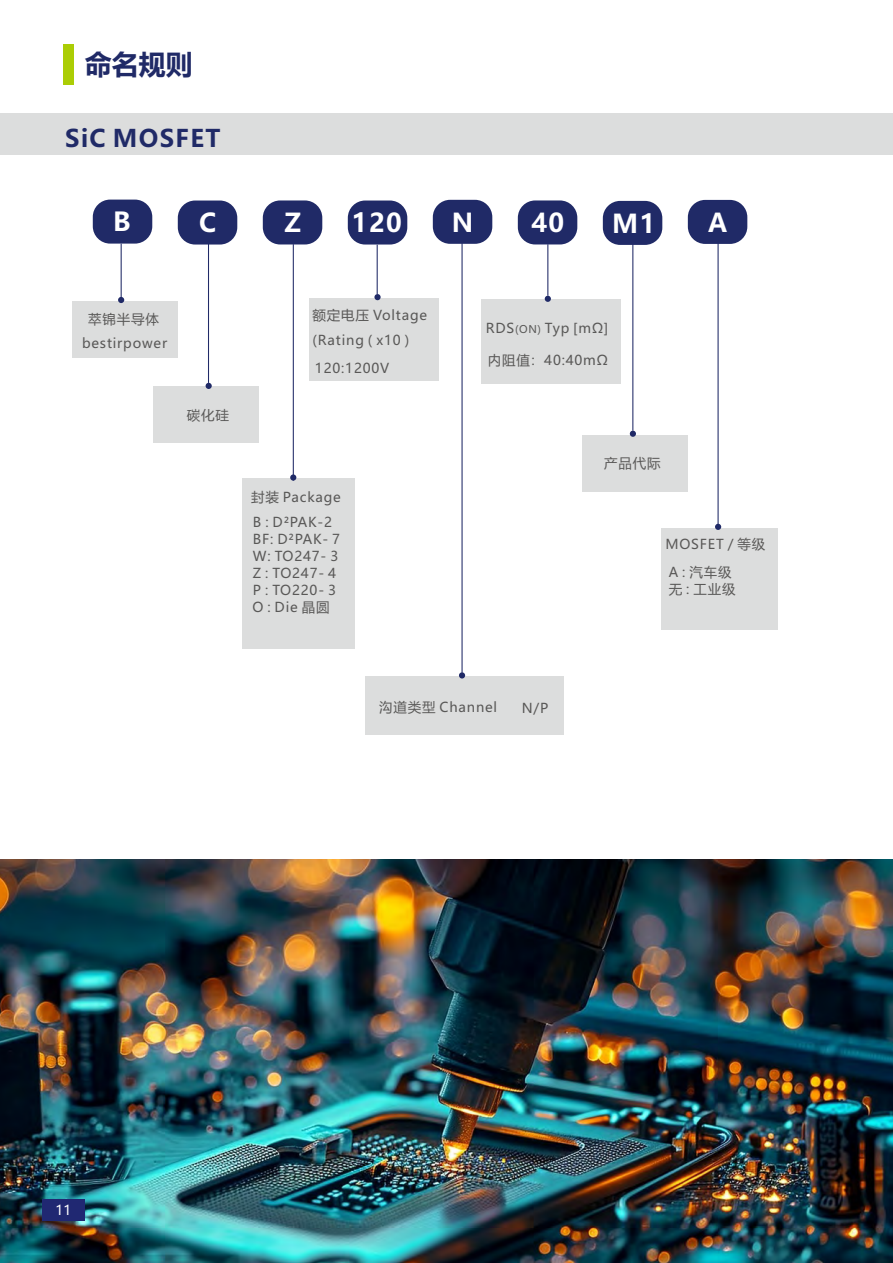
<style>
.page{position:relative;width:893px;height:1263px;background:#fff}
.page>*{position:absolute;margin:0;border:0;box-sizing:border-box;transform-origin:0 0}
.t1{font:700 27px "Microsoft Ya Hei";color:#202a67}
.t2{font:700 25.8px "Microsoft Ya Hei";color:#fff}
.t3{font:700 25.65px "Microsoft Ya Hei";letter-spacing:.06em;color:#fff}
.t4{font:700 24px "Microsoft Ya Hei";letter-spacing:.055em;color:#202a67}
.t5{font:13.5px/17.1px "Microsoft Ya Hei";letter-spacing:.06em;color:#595857}
.t6{font:13.5px "Microsoft Ya Hei";color:#fff}
.s1{font-size:10.5px}
</style>
<div class="page">
<img style="left:0;top:859px;width:893px;height:404px">
<div style="left:0;top:113px;width:893px;height:42px;background:#dcdddd"></div>
<div style="left:661px;top:528px;width:117px;height:102px;background:#dcdddd"></div>
<div style="left:583px;top:435px;width:105px;height:57px;background:#dcdddd"></div>
<div style="left:482px;top:299px;width:139px;height:85px;background:#dcdddd"></div>
<div style="left:366px;top:676px;width:198px;height:59px;background:#dcdddd"></div>
<div style="left:309px;top:298px;width:129px;height:83px;background:#dcdddd"></div>
<div style="left:242px;top:478px;width:112px;height:170px;background:#dcdddd"></div>
<div style="left:154px;top:386px;width:105px;height:57px;background:#dcdddd"></div>
<div style="left:72px;top:301px;width:105px;height:57px;background:#dcdddd"></div>
<div style="left:93px;top:200px;width:59px;height:44px;background:#202a67;border-radius:17px"></div>
<svg style="left:118px;top:297px;width:6px;height:6px"></svg>
<div style="left:178px;top:201px;width:59px;height:44px;background:#202a67;border-radius:17px"></div>
<svg style="left:206px;top:383px;width:6px;height:6px"></svg>
<div style="left:263px;top:200px;width:59px;height:44px;background:#202a67;border-radius:17px"></div>
<div style="left:290px;top:474px;width:6px;height:7px;background:#202a67;border-radius:50%"></div>
<div style="left:348px;top:201px;width:59px;height:44px;background:#202a67;border-radius:17px"></div>
<div style="left:374px;top:294px;width:7px;height:6px;background:#202a67;border-radius:50%"></div>
<div style="left:433px;top:200px;width:59px;height:44px;background:#202a67;border-radius:17px"></div>
<svg style="left:459px;top:672px;width:6px;height:6px"></svg>
<div style="left:518px;top:200px;width:59px;height:44px;background:#202a67;border-radius:17px"></div>
<svg style="left:545px;top:296px;width:6px;height:6px"></svg>
<hr style="left:632px;top:244px;width:1px;height:187px;background:#202a67">
<div style="left:603px;top:201px;width:59px;height:44px;background:#202a67;border-radius:17px"></div>
<svg style="left:630px;top:431px;width:6px;height:6px"></svg>
<hr style="left:717px;top:242px;width:2px;height:283px;background:#202a67">
<div style="left:688px;top:200px;width:59px;height:44px;background:#202a67;border-radius:17px"></div>
<svg style="left:715px;top:524px;width:6px;height:6px"></svg>
<div style="left:42px;top:1199px;width:43px;height:21px;background:#202872"></div>
<hr style="left:547px;top:244px;width:1px;height:52px;background:#202a67">
<hr style="left:461px;top:243px;width:2px;height:430px;background:#202a67">
<hr style="left:377px;top:245px;width:1px;height:49px;background:#202a67">
<hr style="left:293px;top:244px;width:1px;height:237px;background:#202a67">
<hr style="left:208px;top:244px;width:1px;height:139px;background:#202a67">
<hr style="left:121px;top:244px;width:1px;height:56px;background:#202a67">
<div style="left:64px;top:45px;width:10px;height:40px;background:#abcd05"></div>
<h1 class="t1" style="left:85px;top:52px;width:109px">命名规则</h1>
<h3 class="t4" style="left:65px;top:127px;width:157px">SiC MOSFET</h3>
<h2 class="t2" style="left:113px;top:210px;width:19px">B</h2>
<h3 class="t3" style="left:199px;top:211px;width:19px">C</h3>
<h3 class="t3" style="left:284px;top:211px;width:18px">Z</h3>
<h3 class="t3" style="left:352px;top:211px;width:52px">120</h3>
<h3 class="t3" style="left:452px;top:211px;width:23px">N</h3>
<h3 class="t3" style="left:531px;top:211px;width:34px">40</h3>
<h3 class="t3" style="left:612px;top:212px;width:45px">M1</h3>
<h3 class="t3" style="left:708px;top:211px;width:21px">A</h3>
<p class="t5" style="left:88px;top:311px;width:72px">萃锦半导体</p>
<p class="t5" style="left:82px;top:335px;width:87px">bestirpower</p>
<p class="t5" style="left:187px;top:408px;width:44px">碳化硅</p>
<p class="t5" style="left:313px;top:308px;width:116px">额定电压 Voltage</p>
<p class="t5" style="left:315px;top:360px;width:76px">120:1200V</p>
<p class="t5" style="left:313px;top:333px;width:98px">(Rating ( x10 )</p>
<p class="t5" style="left:251px;top:486px;width:91px;line-height:24.3px">封装 Package<br>B : D²PAK-2</p>
<p class="t5" style="left:253px;top:532px;width:89px">BF: D²PAK- 7<br>W: TO247- 3<br>Z : TO247- 4<br>P : TO220- 3</p>
<p class="t5" style="left:252px;top:600px;width:79px">O : Die 晶圆</p>
<p class="t5" style="left:486px;top:320px;width:124px">RDS<span class="s1">(ON)</span> Typ [mΩ]</p>
<p class="t5" style="left:488px;top:353px;width:122px">内阻值：40:40mΩ</p>
<p class="t5" style="left:604px;top:456px;width:58px">产品代际</p>
<p class="t5" style="left:665px;top:537px;width:102px">MOSFET / 等级</p>
<p class="t5" style="left:669px;top:565px;width:68px">A : 汽车级无 : 工业级</p>
<p class="t5" style="left:379px;top:699px;width:120px">沟道类型 Channel</p>
<p class="t5" style="left:522px;top:700px;width:28px">N/P</p>
<p class="t6" style="left:55px;top:1204px;width:17px">11</p>
</div>
